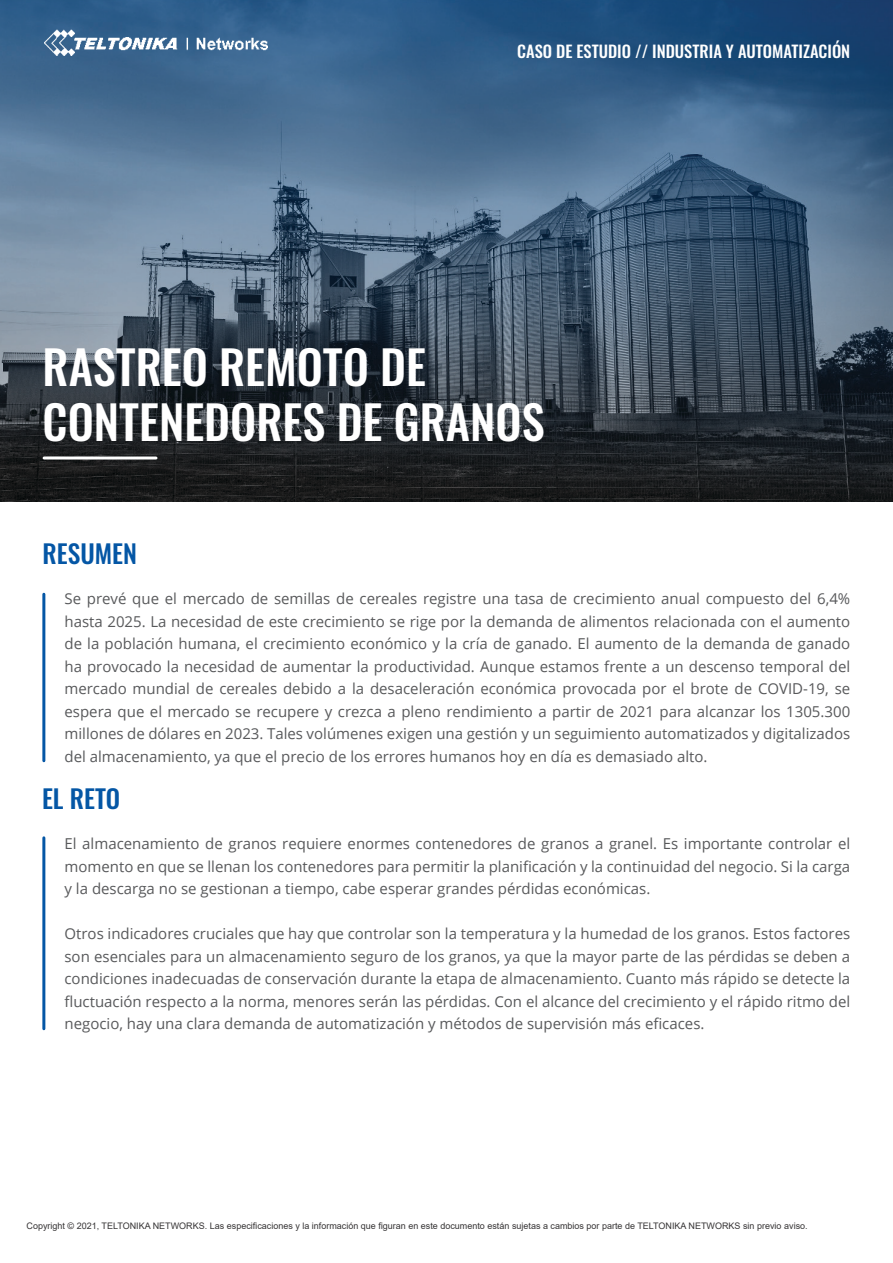
<style>
.page{position:relative;width:893px;height:1263px;background:#fff}
.page>*{position:absolute;margin:0;border:0;box-sizing:border-box;transform-origin:0 0}
.t1{font:500 46.5px/55.5px "Oswald";color:#fff}
.t2{font:500 25.5px "Oswald";color:#0456a5}
.t3{font:500 16.5px "Oswald";color:#fff}
.t4{font:15px/22.5px "Open Sans";color:#58595b;text-align:justify}
.t5{font:9px "Arial";color:#363435}
</style>
<div class="page">
<img style="left:0;top:0;width:893px;height:502px">
<hr style="left:42px;top:594px;width:3px;height:167px;background:#0456a5">
<hr style="left:42px;top:838px;width:3px;height:191px;background:#0456a5">
<hr style="left:44px;top:456px;width:112px;height:3px;background:#fff">
<img style="left:45px;top:30px;width:223px;height:26px">
<p class="t3" style="left:517px;top:43px;width:334px">CASO DE ESTUDIO // INDUSTRIA Y AUTOMATIZACIÓN</p>
<h1 class="t1" style="left:43px;top:342px;width:504px">RASTREO REMOTO DE<br>CONTENEDORES DE GRANOS</h1>
<h2 class="t2" style="left:43px;top:540px;width:96px">RESUMEN</h2>
<p class="t4" style="left:64px;top:587px;width:787px">Se prevé que el mercado de semillas de cereales registre una tasa de crecimiento anual compuesto del 6,4% hasta 2025. La necesidad de este crecimiento se rige por la demanda de alimentos relacionada con el aumento de la población humana, el crecimiento económico y la cría de ganado. El aumento de la demanda de ganado ha provocado la necesidad de aumentar la productividad. Aunque estamos frente a un descenso temporal del mercado mundial de cereales debido a la desaceleración económica provocada por el brote de COVID-19, se espera que el mercado se recupere y crezca a pleno rendimiento a partir de 2021 para alcanzar los 1305.300 millones de dólares en 2023. Tales volúmenes exigen una gestión y un seguimiento automatizados y digitalizados del almacenamiento, ya que el precio de los errores humanos hoy en día es demasiado alto.</p>
<h2 class="t2" style="left:42px;top:785px;width:80px">EL RETO</h2>
<p class="t4" style="left:64px;top:832px;width:787px">El almacenamiento de granos requiere enormes contenedores de granos a granel. Es importante controlar el momento en que se llenan los contenedores para permitir la planificación y la continuidad del negocio. Si la carga y la descarga no se gestionan a tiempo, cabe esperar grandes pérdidas económicas.</p>
<p class="t4" style="left:64px;top:922px;width:787px">Otros indicadores cruciales que hay que controlar son la temperatura y la humedad de los granos. Estos factores son esenciales para un almacenamiento seguro de los granos, ya que la mayor parte de las pérdidas se deben a condiciones inadecuadas de conservación durante la etapa de almacenamiento. Cuanto más rápido se detecte la fluctuación respecto a la norma, menores serán las pérdidas. Con el alcance del crecimiento y el rápido ritmo del negocio, hay una clara demanda de automatización y métodos de supervisión más eficaces.</p>
<p class="t5" style="left:27px;top:1220px;width:782px">Copyright © 2021, TELTONIKA NETWORKS. Las especificaciones y la información que figuran en este documento están sujetas a cambios por parte de TELTONIKA NETWORKS sin previo aviso.</p>
</div>
